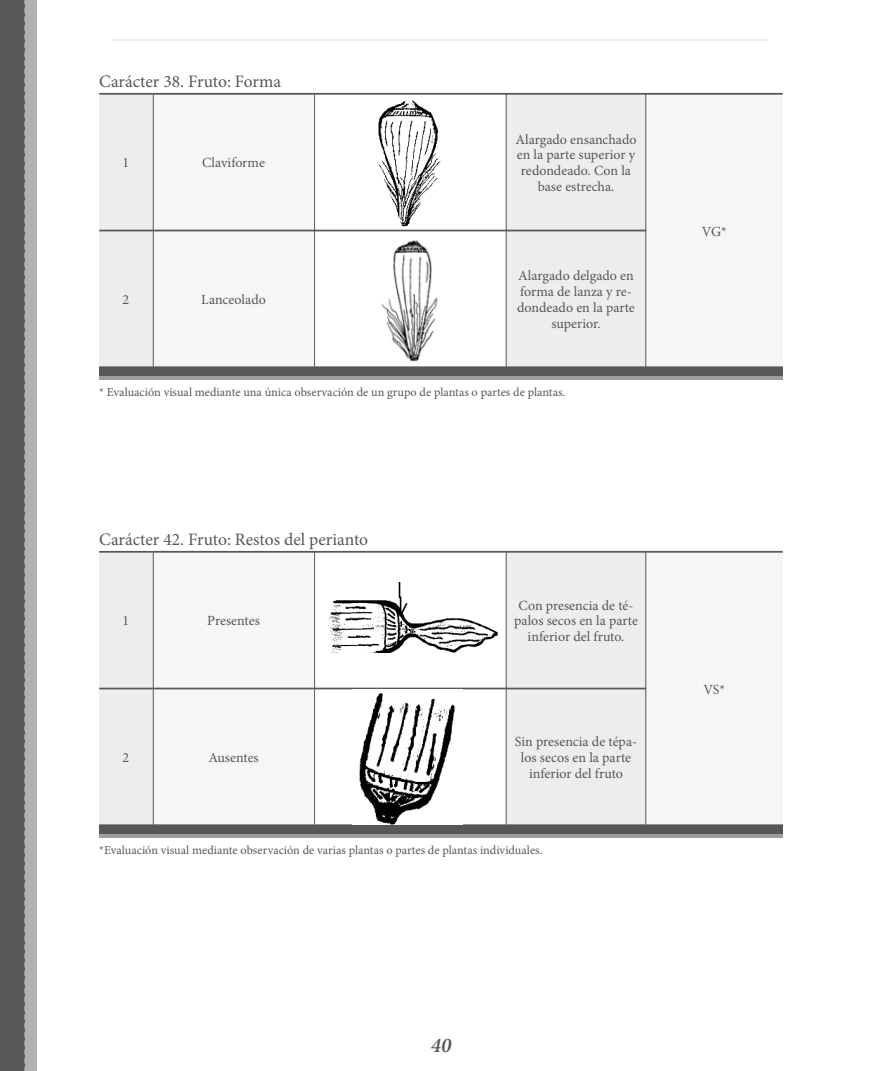
<style>
.page{position:relative;width:882px;height:1071px;background:#fff}
.page>*{position:absolute;margin:0;border:0;box-sizing:border-box;transform-origin:0 0}
.t1{font:italic 600 21px "Minion Pro";color:#575756}
.t2{font:17.5px "Minion Pro";color:#575756}
.t3{font:14px/15.8px "Minion Pro";color:#575756;text-align:center}
.t4{font:12.25px "Minion Pro";color:#575756}
</style>
<div class="page">
<div style="left:0;top:0;width:25px;height:1071px;background:#575756"></div>
<div style="left:25px;top:0;width:12px;height:1071px;background:#b3b2b2"></div>
<hr style="left:114px;top:39px;width:654px;height:2px;background:#ededed">
<div style="left:99px;top:95px;width:54px;height:271px;background:#ededed"></div>
<svg style="left:154px;top:95px;width:492px;height:271px"></svg>
<hr style="left:99px;top:93px;width:54px;height:2px;background:#575756">
<hr style="left:153px;top:93px;width:161px;height:2px;background:#575756">
<hr style="left:314px;top:93px;width:192px;height:2px;background:#575756">
<hr style="left:506px;top:93px;width:140px;height:2px;background:#575756">
<hr style="left:646px;top:93px;width:137px;height:2px;background:#575756">
<hr style="left:99px;top:230px;width:54px;height:1px;background:#575756">
<hr style="left:153px;top:230px;width:161px;height:1px;background:#575756">
<hr style="left:314px;top:230px;width:192px;height:1px;background:#575756">
<hr style="left:506px;top:230px;width:140px;height:1px;background:#575756">
<hr style="left:99px;top:366px;width:54px;height:2px;background:#575756">
<hr style="left:153px;top:366px;width:161px;height:2px;background:#575756">
<hr style="left:314px;top:366px;width:192px;height:2px;background:#575756">
<hr style="left:506px;top:366px;width:140px;height:2px;background:#575756">
<hr style="left:646px;top:366px;width:137px;height:2px;background:#575756">
<div style="left:99px;top:553px;width:54px;height:271px;background:#ededed"></div>
<svg style="left:154px;top:553px;width:492px;height:271px"></svg>
<hr style="left:99px;top:551px;width:54px;height:2px;background:#575756">
<hr style="left:153px;top:551px;width:161px;height:2px;background:#575756">
<hr style="left:314px;top:551px;width:192px;height:2px;background:#575756">
<hr style="left:506px;top:551px;width:140px;height:2px;background:#575756">
<hr style="left:646px;top:551px;width:137px;height:2px;background:#575756">
<hr style="left:99px;top:688px;width:54px;height:1px;background:#575756">
<hr style="left:153px;top:688px;width:161px;height:1px;background:#575756">
<hr style="left:314px;top:688px;width:192px;height:1px;background:#575756">
<hr style="left:506px;top:688px;width:140px;height:1px;background:#575756">
<hr style="left:99px;top:824px;width:54px;height:2px;background:#575756">
<hr style="left:153px;top:824px;width:161px;height:2px;background:#575756">
<hr style="left:314px;top:824px;width:192px;height:2px;background:#575756">
<hr style="left:506px;top:824px;width:140px;height:2px;background:#575756">
<hr style="left:646px;top:824px;width:137px;height:2px;background:#575756">
<hr style="left:153px;top:93px;width:1px;height:274px;background:#575756">
<hr style="left:153px;top:551px;width:1px;height:274px;background:#575756">
<hr style="left:314px;top:93px;width:1px;height:274px;background:#575756">
<hr style="left:314px;top:551px;width:1px;height:274px;background:#575756">
<hr style="left:506px;top:93px;width:1px;height:274px;background:#575756">
<hr style="left:506px;top:551px;width:1px;height:274px;background:#575756">
<hr style="left:646px;top:93px;width:1px;height:274px;background:#575756">
<hr style="left:646px;top:551px;width:1px;height:274px;background:#575756">
<div style="left:99px;top:367px;width:684px;height:9px;background:#575756"></div>
<div style="left:99px;top:825px;width:684px;height:9px;background:#575756"></div>
<hr style="left:99px;top:376px;width:684px;height:4px;background:#9d9d9c">
<hr style="left:99px;top:834px;width:684px;height:4px;background:#9d9d9c">
<img style="left:352px;top:97px;width:116px;height:132px">
<img style="left:365px;top:238px;width:91px;height:124px">
<img style="left:325px;top:582px;width:176px;height:84px">
<img style="left:352px;top:689px;width:111px;height:135px">
<p class="t2" style="left:99px;top:70px;width:183px">Carácter 38. Fruto: Forma</p>
<p class="t3" style="left:123px;top:155px;width:8px">1</p>
<p class="t3" style="left:202px;top:155px;width:64px">Claviforme</p>
<p class="t3" style="left:123px;top:292px;width:8px">2</p>
<p class="t3" style="left:201px;top:292px;width:66px">Lanceolado</p>
<p class="t3" style="left:515px;top:131px;width:123px">Alargado ensanchado en la parte superior y redondeado. Con la base estrecha.</p>
<p class="t3" style="left:517px;top:268px;width:119px">Alargado delgado en forma de lanza y re&shy;dondeado en la parte superior.</p>
<p class="t4" style="left:99px;top:383px;width:468px">* Evaluación visual mediante una única observación de un grupo de plantas o partes de plantas.</p>
<p class="t2" style="left:99px;top:528px;width:271px">Carácter 42. Fruto: Restos del perianto</p>
<p class="t3" style="left:123px;top:613px;width:8px">1</p>
<p class="t3" style="left:207px;top:613px;width:54px">Presentes</p>
<p class="t3" style="left:123px;top:750px;width:8px">2</p>
<p class="t3" style="left:208px;top:750px;width:52px">Ausentes</p>
<p class="t3" style="left:514px;top:597px;width:125px">Con presencia de té&shy;palos secos en la parte inferior del fruto.</p>
<p class="t3" style="left:515px;top:734px;width:124px">Sin presencia de tépa&shy;los secos en la parte inferior del fruto</p>
<p class="t4" style="left:99px;top:841px;width:445px">*Evaluación visual mediante observación de varias plantas o partes de plantas individuales.</p>
<p class="t3" style="left:702px;top:223px;width:26px">VG*</p>
<p class="t3" style="left:704px;top:681px;width:23px">VS*</p>
<h1 class="t1" style="left:431px;top:1031px;width:22px">40</h1>
</div>
